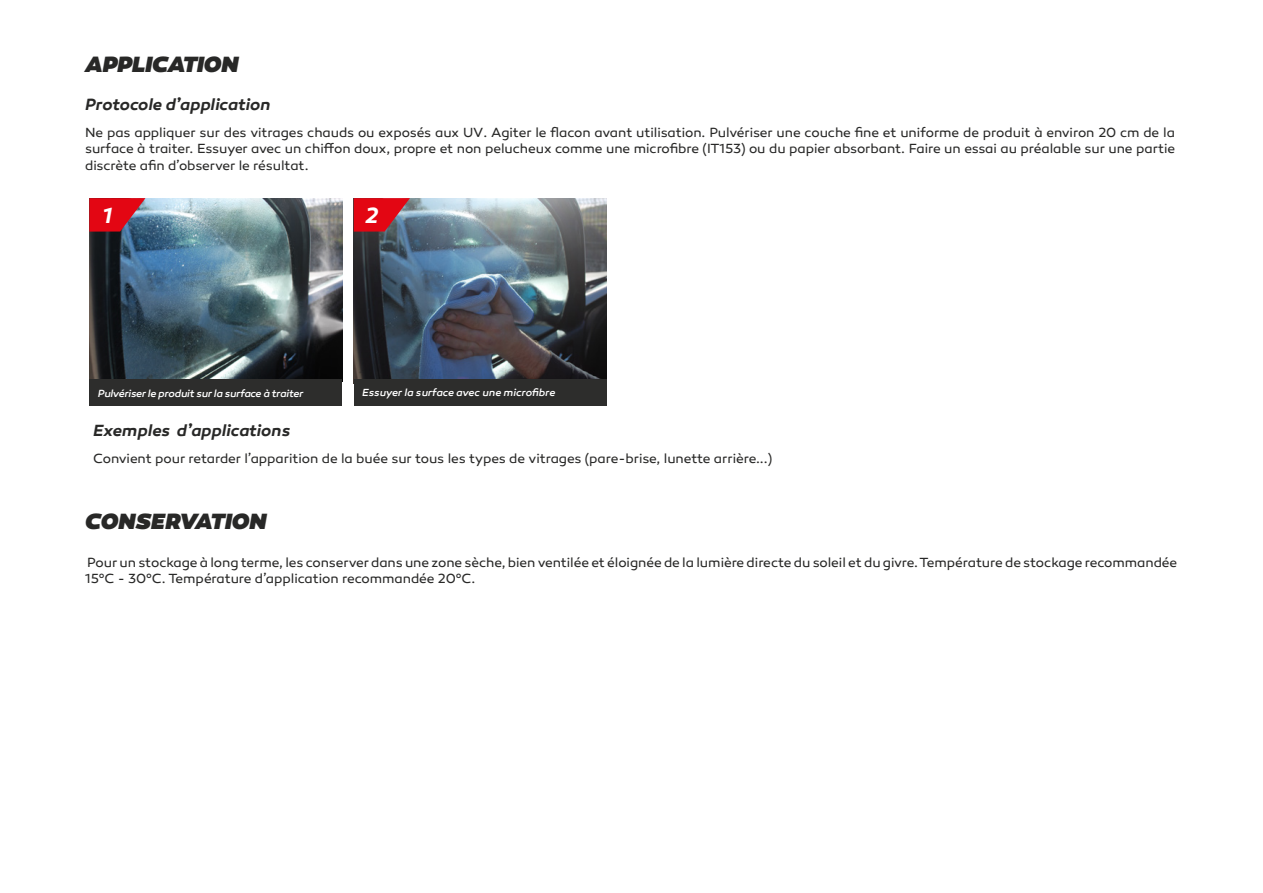
<style>
.page{position:relative;width:1263px;height:893px;background:#fff}
.page>*{position:absolute;margin:0;border:0;box-sizing:border-box;transform-origin:0 0}
.t1{font:italic 900 22.5px "Canaro";color:#282827}
.t2{font:italic 600 22.5px "Canaro";color:#fff}
.t3{font:italic 600 16.5px "Canaro";letter-spacing:-.005em;color:#282827}
.t4{font:13.5px/16.2px "Canaro";letter-spacing:-.005em;color:#282827}
.t5{font:italic 500 10.5px "Canaro";letter-spacing:-.02em;color:#fff}
</style>
<div class="page">
<img style="left:89px;top:198px;width:253px;height:182px">
<svg style="left:89px;top:198px;width:56px;height:34px;background:#c02131"></svg>
<div style="left:89px;top:380px;width:253px;height:26px;background:#2d2d2c"></div>
<img style="left:354px;top:198px;width:252px;height:181px">
<div style="left:354px;top:379px;width:252px;height:27px;background:#2d2d2c"></div>
<svg style="left:354px;top:198px;width:56px;height:34px;background:#c52331"></svg>
<h1 class="t1" style="left:85px;top:50px;width:155px">APPLICATION</h1>
<p class="t3" style="left:85px;top:95px;width:187px">Protocole d’application</p>
<p class="t4" style="left:85px;top:125px;width:1091px;text-align:justify">Ne pas appliquer sur des vitrages chauds ou exposés aux UV. Agiter le flacon avant utilisation. Pulvériser une couche fine et uniforme de produit à environ 20 cm de la surface à traiter. Essuyer avec un chiffon doux, propre et non pelucheux comme une microfibre (IT153) ou du papier absorbant. Faire un essai au préalable sur une partie discrète afin d’observer le résultat.</p>
<h1 class="t2" style="left:102px;top:202px;width:11px">1</h1>
<h1 class="t2" style="left:365px;top:202px;width:15px">2</h1>
<p class="t5" style="left:98px;top:387px;width:207px">Pulvériser le produit sur la surface à traiter</p>
<p class="t5" style="left:362px;top:387px;width:195px">Essuyer la surface avec une microfibre</p>
<p class="t3" style="left:93px;top:420px;width:199px">Exemples d’applications</p>
<p class="t4" style="left:93px;top:450px;width:681px">Convient pour retarder l’apparition de la buée sur tous les types de vitrages (pare-brise, lunette arrière...)</p>
<h1 class="t1" style="left:85px;top:506px;width:183px">CONSERVATION</h1>
<p class="t4" style="left:85px;top:554px;width:1094px">Pour un stockage à long terme, les conserver dans une zone sèche, bien ventilée et éloignée de la lumière directe du soleil et du givre. Température de stockage recommandée<br>15°C - 30°C. Température d’application recommandée 20°C.</p>
</div>
